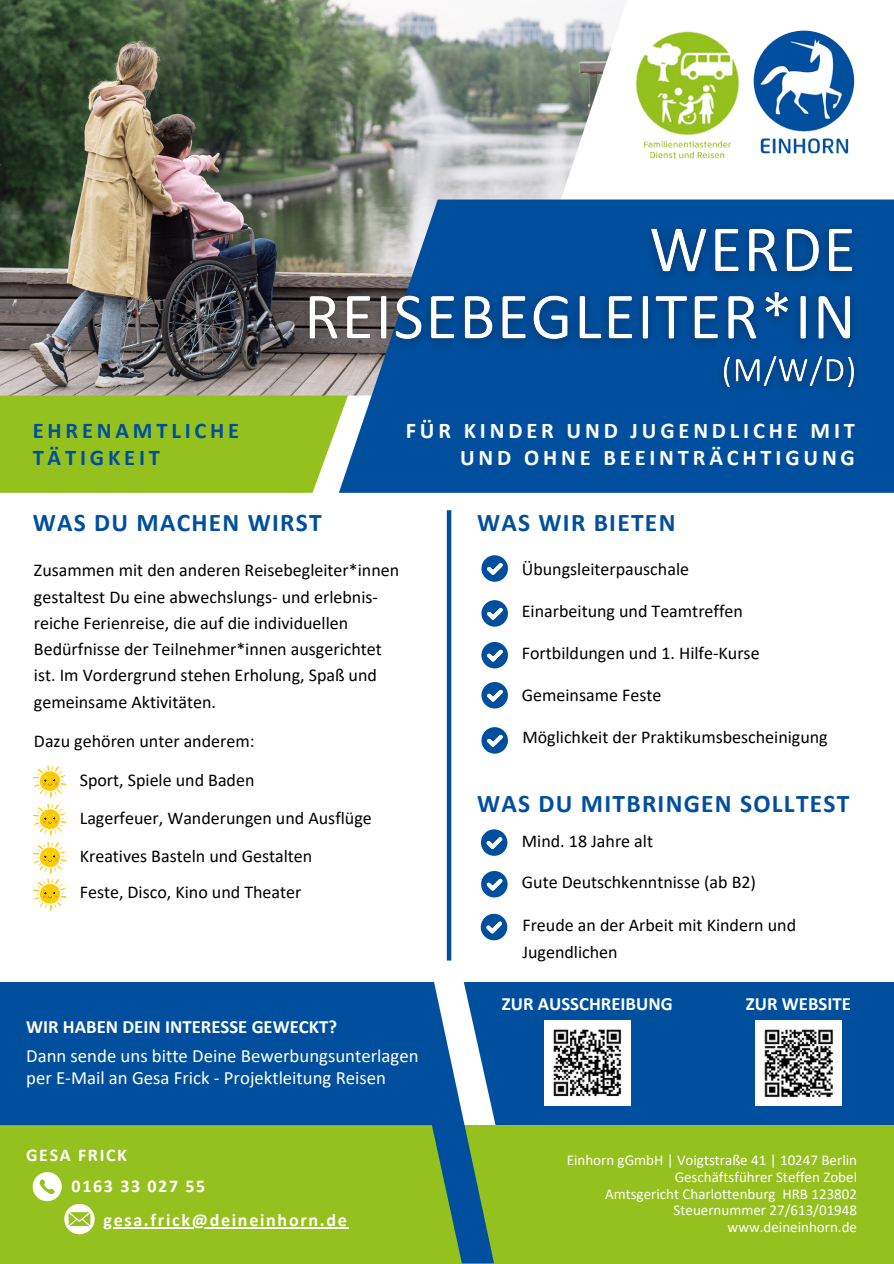
<style>
.page{position:relative;width:894px;height:1264px;background:#fff}
.page>*{position:absolute;margin:0;border:0;box-sizing:border-box;transform-origin:0 0}
.t1{font:700 25.5px "Calibri";letter-spacing:.05em;color:#004f9e}
.t2{font:700 22.5px/27px "Calibri";letter-spacing:.17em;color:#fff;text-align:right}
.t3{font:700 22.5px/27px "Calibri";letter-spacing:.17em;color:#004f9e}
.t4{font:18.75px/22.8px "Calibri";color:#fff}
.t5{font:700 18.75px "Calibri";color:#fff}
.t6{font:18px/26.2px "Calibri";color:#000}
.t7{font:700 18px "Calibri";letter-spacing:.095em;color:#fff}
.t8{font:15px "Calibri";color:#fff}
</style>
<div class="page">
<div style="left:0;top:395px;width:339px;height:98px;background:#95c11f"></div>
<img style="left:0;top:0;width:625px;height:395px">
<div style="left:339px;top:199px;width:554px;height:294px;background:#004f9e"></div>
<div style="left:494px;top:982px;width:399px;height:143px;background:#004f9e"></div>
<div style="left:431px;top:1125px;width:462px;height:138px;background:#95c11f"></div>
<div style="left:0;top:982px;width:494px;height:281px;background:#004f9e"></div>
<div style="left:0;top:1125px;width:492px;height:138px;background:#95c11f"></div>
<img style="left:753px;top:31px;width:101px;height:122px">
<img style="left:644px;top:140px;width:87px;height:19px">
<svg style="left:33px;top:1172px;width:62px;height:62px"></svg>
<img style="left:755px;top:1020px;width:86px;height:85px">
<img style="left:544px;top:1020px;width:86px;height:85px">
<img style="left:291px;top:214px;width:564px;height:194px">
<hr style="left:103px;top:1227px;width:245px;height:1px;background:#fff">
<img style="left:635px;top:31px;width:103px;height:103px">
<svg style="left:481px;top:555px;width:27px;height:26px"></svg>
<div style="left:446px;top:510px;width:5px;height:450px;background:#004f9e"></div>
<svg style="left:33px;top:765px;width:34px;height:32px"></svg>
<svg style="left:33px;top:803px;width:34px;height:107px"></svg>
<svg style="left:481px;top:600px;width:27px;height:26px"></svg>
<svg style="left:481px;top:642px;width:27px;height:26px"></svg>
<svg style="left:481px;top:682px;width:27px;height:26px"></svg>
<svg style="left:481px;top:727px;width:27px;height:26px"></svg>
<svg style="left:481px;top:829px;width:26px;height:26px"></svg>
<svg style="left:481px;top:871px;width:26px;height:26px"></svg>
<svg style="left:480px;top:913px;width:27px;height:27px"></svg>
<h6 class="t3" style="left:33px;top:418px;width:208px">EHRENAMTLICHE<br>TÄTIGKEIT</h6>
<p class="t2" style="left:405px;top:418px;width:450px">FÜR KINDER UND JUGENDLICHE MIT<br>UND OHNE BEEINTRÄCHTIGUNG</p>
<h2 class="t1" style="left:33px;top:512px;width:290px">WAS DU MACHEN WIRST</h2>
<p class="t6" style="left:34px;top:558px;width:366px">Zusammen mit den anderen Reisebegleiter*innen gestaltest Du eine abwechslungs- und erlebnis&shy;reiche Ferienreise, die auf die individuellen Bedürfnisse der Teilnehmer*innen ausgerichtet ist. Im Vordergrund stehen Erholung, Spaß und gemeinsame Aktivitäten.</p>
<h6 class="t6" style="left:34px;top:729px;width:222px">Dazu gehören unter anderem:</h6>
<p class="t6" style="left:80px;top:768px;width:176px">Sport, Spiele und Baden</p>
<h6 class="t6" style="left:80px;top:806px;width:293px">Lagerfeuer, Wanderungen und Ausflüge</h6>
<h6 class="t6" style="left:80px;top:844px;width:234px">Kreatives Basteln und Gestalten</h6>
<p class="t6" style="left:80px;top:880px;width:223px">Feste, Disco, Kino und Theater</p>
<p class="t1" style="left:477px;top:512px;width:200px">WAS WIR BIETEN</p>
<h6 class="t6" style="left:521px;top:558px;width:169px">Übungsleiterpauschale</h6>
<p class="t6" style="left:521px;top:599px;width:222px">Einarbeitung und Teamtreffen</p>
<p class="t6" style="left:521px;top:641px;width:239px">Fortbildungen und 1. Hilfe-Kurse</p>
<h6 class="t6" style="left:521px;top:683px;width:141px">Gemeinsame Feste</h6>
<h6 class="t6" style="left:522px;top:725px;width:307px">Möglichkeit der Praktikumsbescheinigung</h6>
<h6 class="t1" style="left:477px;top:792px;width:374px">WAS DU MITBRINGEN SOLLTEST</h6>
<p class="t6" style="left:521px;top:829px;width:133px">Mind. 18 Jahre alt</p>
<h6 class="t6" style="left:521px;top:870px;width:235px">Gute Deutschkenntnisse (ab B2)</h6>
<h2 class="t6" style="left:522px;top:913px;width:275px;line-height:27px">Freude an der Arbeit mit Kindern und<br>Jugendlichen</h2>
<p class="t5" style="left:501px;top:996px;width:172px">ZUR AUSSCHREIBUNG</p>
<h6 class="t5" style="left:745px;top:996px;width:106px">ZUR WEBSITE</h6>
<p class="t5" style="left:26px;top:1018px;width:312px">WIR HABEN DEIN INTERESSE GEWECKT?</p>
<p class="t4" style="left:26px;top:1045px;width:394px">Dann sende uns bitte Deine Bewerbungsunterlagen per E-Mail an Gesa Frick - Projektleitung Reisen</p>
<h6 class="t7" style="left:26px;top:1147px;width:102px">GESA FRICK</h6>
<p class="t7" style="left:72px;top:1178px;width:135px">0163 33 027 55</p>
<p class="t7" style="left:103px;top:1212px;width:245px">gesa.frick@deineinhorn.de</p>
<h3 class="t8" style="left:566px;top:1153px;width:292px">Einhorn gGmbH | Voigtstraße 41 | 10247 Berlin</h3>
<h2 class="t8" style="left:674px;top:1170px;width:184px">Geschäftsführer Steffen Zobel</h2>
<h6 class="t8" style="left:605px;top:1187px;width:253px">Amtsgericht Charlottenburg HRB 123802</h6>
<h6 class="t8" style="left:673px;top:1204px;width:185px">Steuernummer 27/613/01948</h6>
<p class="t8" style="left:727px;top:1220px;width:131px">www.deineinhorn.de</p>
</div>
